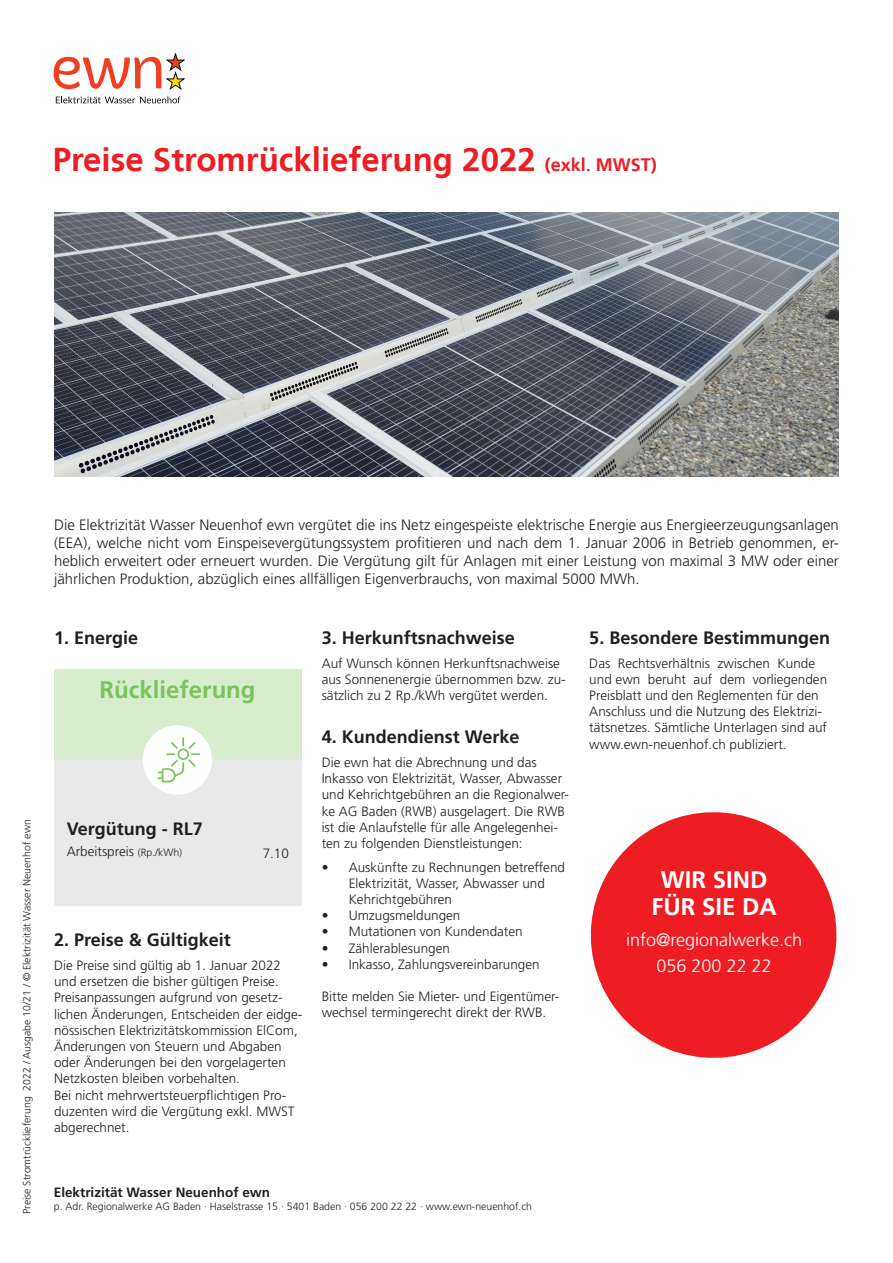
<style>
.page{position:relative;width:893px;height:1263px;background:#fff}
.page>*{position:absolute;margin:0;border:0;box-sizing:border-box;transform-origin:0 0}
.t1{font:700 33px "Frutiger LT";color:#ee1d23}
.t2{font:700 24px "Frutiger LT Std";color:#fff}
.t3{font:700 24px "Frutiger LT Std";color:#7bc35c}
.t4{font:700 18px "Frutiger LT Std";color:#231f20}
.t5{font:300 18px "Frutiger LT Std";color:#fff}
.t6{font:300 15px/18px "Frutiger LT Std";color:#231f20;text-align:justify}
.t7{font:300 13.5px/16.2px "Frutiger LT Std";color:#231f20}
.t8{font:700 13.5px "Frutiger LT Std";color:#231f20}
.t9{font:300 10.5px "Frutiger LT Std";color:#231f20}
.s1{font-size:18px}
.s2{font-size:10.5px}
</style>
<div class="page">
<img style="left:54px;top:213px;width:785px;height:264px">
<div style="left:54px;top:760px;width:248px;height:145px;background:#e9e9e9"></div>
<div style="left:54px;top:669px;width:248px;height:91px;background:#d7edce"></div>
<div style="left:143px;top:725px;width:69px;height:70px;background:#fff;border-radius:50%"></div>
<svg style="left:158px;top:737px;width:42px;height:45px"></svg>
<svg style="left:54px;top:54px;width:131px;height:36px"></svg>
<svg style="left:56px;top:96px;width:124px;height:7px"></svg>
<svg style="left:590px;top:812px;width:247px;height:246px;fill:#ee1d23"></svg>
<p class="t1" style="left:53px;top:140px;width:606px">Preise Stromrücklieferung 2022 <span class="s1">(exkl. MWST)</span></p>
<p class="t9" style="left:21px;top:1214px;width:396px;rotate:-90deg">Preise Stromtrücklieferung 2022 / Ausgabe 10/21 / © Elektrizität Wasser Neuenhof ewn</p>
<p class="t6" style="left:54px;top:516px;width:786px">Die Elektrizität Wasser Neuenhof ewn vergütet die ins Netz eingespeiste elektrische Energie aus Energieerzeugungsanlagen (EEA), welche nicht vom Einspeisevergütungssystem profitieren und nach dem 1. Januar 2006 in Betrieb genommen, er&shy;heblich erweitert oder erneuert wurden. Die Vergütung gilt für Anlagen mit einer Leistung von maximal 3 MW oder einer jährlichen Produktion, abzüglich eines allfälligen Eigenverbrauchs, von maximal 5000 MWh.</p>
<p class="t4" style="left:54px;top:627px;width:86px">1. Energie</p>
<p class="t3" style="left:100px;top:676px;width:158px">Rücklieferung</p>
<p class="t4" style="left:67px;top:818px;width:138px">Vergütung - RL7</p>
<p class="t7" style="left:67px;top:843px;width:117px">Arbeitspreis <span class="s2">(Rp./kWh)</span></p>
<p class="t7" style="left:263px;top:846px;width:28px">7.10</p>
<p class="t4" style="left:54px;top:929px;width:178px">2. Preise &amp; Gültigkeit</p>
<p class="t7" style="left:54px;top:957px;width:250px">Die Preise sind gültig ab 1. Januar 2022 und ersetzen die bisher gültigen Preise.<br>Preisanpassungen aufgrund von gesetz&shy;lichen Änderungen, Entscheiden der eidge&shy;nössischen Elektrizitätskommission ElCom, Änderungen von Steuern und Abgaben oder Änderungen bei den vorgelagerten Netzkosten bleiben vorbehalten.</p>
<p class="t7" style="left:54px;top:1087px;width:242px">Bei nicht mehrwertsteuerpflichtigen Pro&shy;duzenten wird die Vergütung exkl. MWST abgerechnet.</p>
<p class="t4" style="left:322px;top:627px;width:195px">3. Herkunftsnachweise</p>
<p class="t7" style="left:322px;top:655px;width:246px">Auf Wunsch können Herkunftsnachweise aus Sonnenenergie übernommen bzw. zu&shy;sätzlich zu 2 Rp./kWh vergütet werden.</p>
<p class="t4" style="left:322px;top:726px;width:199px">4. Kundendienst Werke</p>
<p class="t7" style="left:322px;top:754px;width:249px">Die ewn hat die Abrechnung und das Inkasso von Elektrizität, Wasser, Abwasser und Kehrichtgebühren an die Regionalwer&shy;ke AG Baden (RWB) ausgelagert. Die RWB ist die Anlaufstelle für alle Angelegenhei&shy;ten zu folgenden Dienstleistungen:</p>
<p class="t7" style="left:349px;top:859px;width:218px;text-indent:-27px">• Auskünfte zu Rechnungen betreffend<br>Elektrizität, Wasser, Abwasser und<br>Kehrichtgebühren</p>
<p class="t7" style="left:322px;top:908px;width:140px">• Umzugsmeldungen</p>
<p class="t7" style="left:322px;top:924px;width:203px">• Mutationen von Kundendaten</p>
<p class="t7" style="left:322px;top:940px;width:130px">• Zählerablesungen</p>
<p class="t7" style="left:322px;top:956px;width:220px">• Inkasso, Zahlungsvereinbarungen</p>
<p class="t7" style="left:322px;top:989px;width:239px">Bitte melden Sie Mieter- und Eigentümer&shy;wechsel termingerecht direkt der RWB.</p>
<p class="t8" style="left:54px;top:1184px;width:218px">Elektrizität Wasser Neuenhof ewn</p>
<p class="t9" style="left:54px;top:1200px;width:480px">p. Adr. Regionalwerke AG Baden · Haselstrasse 15 · 5401 Baden · 056 200 22 22 · www.ewn-neuenhof.ch</p>
<p class="t4" style="left:589px;top:627px;width:242px">5. Besondere Bestimmungen</p>
<p class="t7" style="left:589px;top:655px;width:239px">Das Rechtsverhältnis zwischen Kunde und ewn beruht auf dem vorliegenden Preisblatt und den Reglementen für den Anschluss und die Nutzung des Elektrizi&shy;tätsnetzes. Sämtliche Unterlagen sind auf www.ewn-neuenhof.ch publiziert.</p>
<p class="t2" style="left:661px;top:865px;width:108px">WIR SIND</p>
<p class="t2" style="left:651px;top:892px;width:127px">FÜR SIE DA</p>
<p class="t5" style="left:626px;top:930px;width:178px">info@regionalwerke.ch</p>
<p class="t5" style="left:657px;top:955px;width:117px">056 200 22 22</p>
</div>
